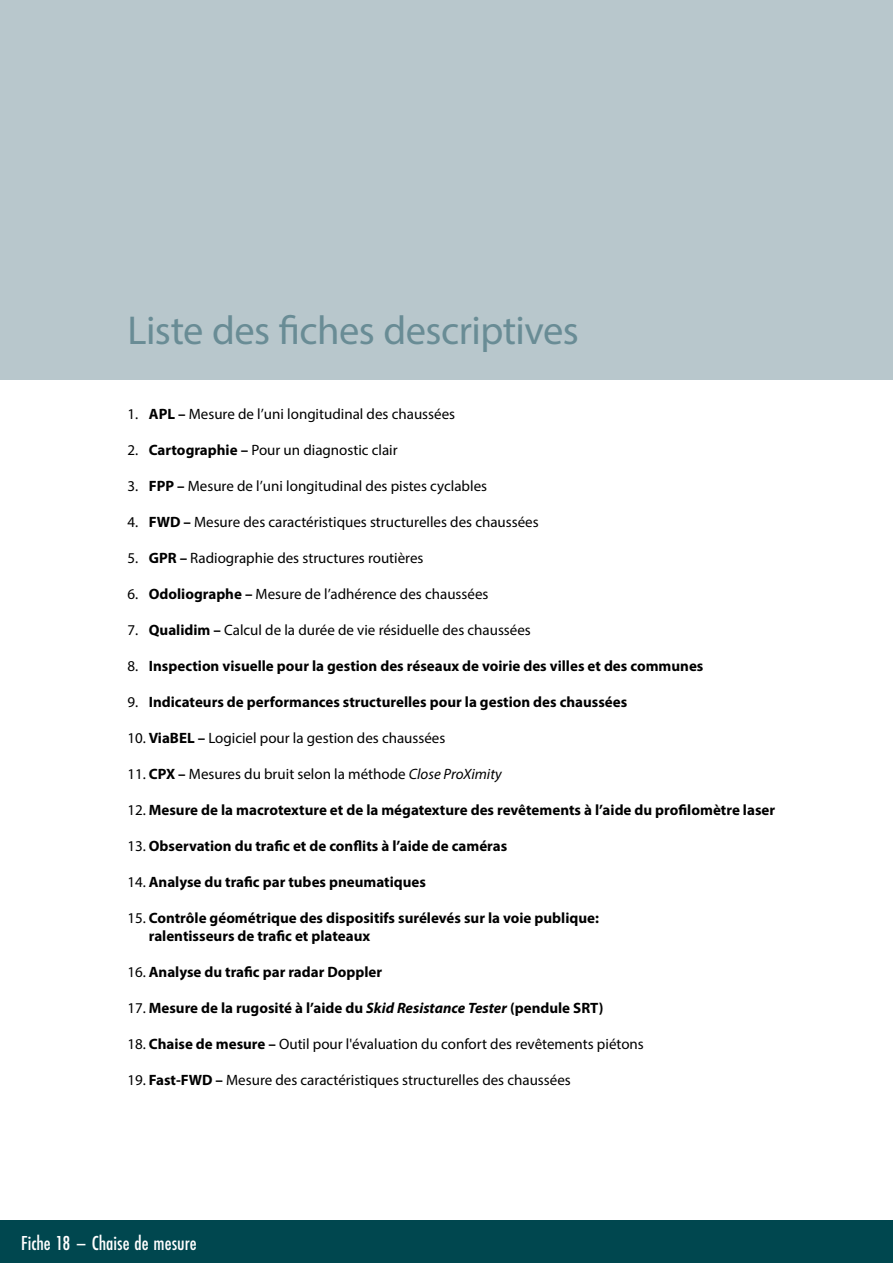
<style>
.page{position:relative;width:893px;height:1263px;background:#fff}
.page>*{position:absolute;margin:0;border:0;box-sizing:border-box;transform-origin:0 0}
.t1{font:40.5px "Myriad Pro";letter-spacing:-.015em;color:#698c95}
.t2{font:500 21px "Futura PT Cond";color:#fff}
.t3{font:15px "Myriad Pro";color:#000}
.t4{font:700 15px/18px "Myriad Pro";color:#000}
.s1{font-weight:700}
.s2{font-weight:400}
.s3{font-style:italic}
</style>
<div class="page">
<div style="left:0;top:1220px;width:893px;height:43px;background:#00474f"></div>
<div style="left:0;top:0;width:893px;height:380px;background:#b8c7cc"></div>
<h1 class="t1" style="left:128px;top:305px;width:453px">Liste des fiches descriptives</h1>
<p class="t3" style="left:128px;top:404px;width:329px">1. <span class="s1">APL –</span> Mesure de l’uni longitudinal des chaussées</p>
<p class="t3" style="left:128px;top:440px;width:272px">2. <span class="s1">Cartographie –</span> Pour un diagnostic clair</p>
<p class="t3" style="left:128px;top:476px;width:361px">3. <span class="s1">FPP –</span> Mesure de l’uni longitudinal des pistes cyclables</p>
<p class="t3" style="left:128px;top:512px;width:413px">4. <span class="s1">FWD –</span> Mesure des caractéristiques structurelles des chaussées</p>
<p class="t3" style="left:128px;top:548px;width:297px">5. <span class="s1">GPR –</span> Radiographie des structures routières</p>
<p class="t3" style="left:128px;top:584px;width:362px">6. <span class="s1">Odoliographe –</span> Mesure de l’adhérence des chaussées</p>
<p class="t3" style="left:128px;top:620px;width:405px">7. <span class="s1">Qualidim –</span> Calcul de la durée de vie résiduelle des chaussées</p>
<p class="t4" style="left:128px;top:656px;width:577px"><span class="s2">8.</span> Inspection visuelle pour la gestion des réseaux de voirie des villes et des communes</p>
<p class="t4" style="left:128px;top:692px;width:501px"><span class="s2">9.</span> Indicateurs de performances structurelles pour la gestion des chaussées</p>
<p class="t3" style="left:128px;top:728px;width:319px">10. <span class="s1">ViaBEL –</span> Logiciel pour la gestion des chaussées</p>
<p class="t3" style="left:128px;top:764px;width:376px">11. <span class="s1">CPX –</span> Mesures du bruit selon la méthode <span class="s3">Close ProXimity</span></p>
<p class="t4" style="left:128px;top:800px;width:649px"><span class="s2">12.</span> Mesure de la macrotexture et de la mégatexture des revêtements à l’aide du profilomètre laser</p>
<p class="t4" style="left:128px;top:836px;width:381px"><span class="s2">13.</span> Observation du trafic et de conflits à l’aide de caméras</p>
<p class="t4" style="left:128px;top:872px;width:300px"><span class="s2">14.</span> Analyse du trafic par tubes pneumatiques</p>
<p class="t4" style="left:149px;top:908px;width:452px;text-indent:-21px"><span class="s2">15.</span> Contrôle géométrique des dispositifs surélevés sur la voie publique: ralentisseurs de trafic et plateaux</p>
<p class="t4" style="left:128px;top:962px;width:256px"><span class="s2">16.</span> Analyse du trafic par radar Doppler</p>
<p class="t4" style="left:128px;top:998px;width:478px"><span class="s2">17.</span> Mesure de la rugosité à l’aide du <span class="s3">Skid Resistance Tester</span> (pendule SRT)</p>
<p class="t3" style="left:128px;top:1034px;width:518px">18. <span class="s1">Chaise de mesure –</span> Outil pour l'évaluation du confort des revêtements piétons</p>
<p class="t3" style="left:128px;top:1070px;width:445px">19. <span class="s1">Fast-FWD –</span> Mesure des caractéristiques structurelles des chaussées</p>
<h2 class="t2" style="left:21px;top:1231px;width:177px">Fiche 18 – Chaise de mesure</h2>
</div>
